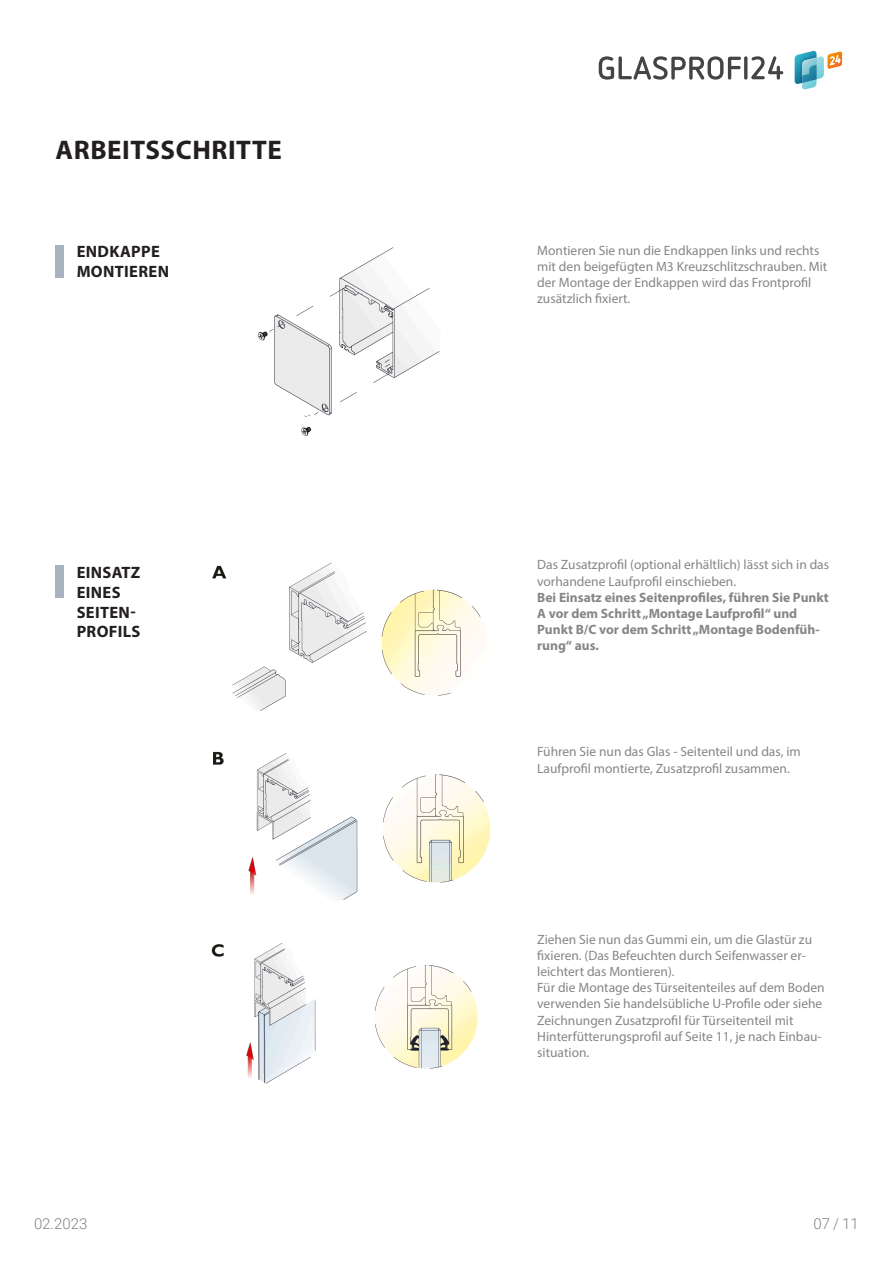
<style>
.page{position:relative;width:893px;height:1263px;background:#fff}
.page>*{position:absolute;margin:0;border:0;box-sizing:border-box;transform-origin:0 0}
.Überschrift_Myriad_Pro{font:700 27px "Myriad Pro";letter-spacing:.02em;color:#231f20}
.Kapitelüberschrift_Myriad_Prod{font:700 16.5px "Myriad Pro";letter-spacing:.02em;color:#231f20}
.t1{font:300 15px "Roboto";color:#808285}
.Copy_Myriad_Prod{font:13.5px/16.2px "Myriad Pro";color:#858688}
.Copy_Myriad_Prod-2{font:700 13.5px/16.2px "Myriad Pro";color:#858688}
</style>
<div class="page">
<img style="left:258px;top:247px;width:182px;height:189px">
<img style="left:212px;top:562px;width:274px;height:149px">
<img style="left:213px;top:751px;width:278px;height:149px">
<img style="left:211px;top:943px;width:267px;height:141px">
<svg style="left:795px;top:51px;width:47px;height:38px"></svg>
<svg style="left:599px;top:56px;width:184px;height:24px"></svg>
<div style="left:55px;top:245px;width:9px;height:33px;background:#a8b3bf"></div>
<div style="left:55px;top:566px;width:9px;height:32px;background:#a8b3bf"></div>
<p class="Überschrift_Myriad_Pro" style="left:56px;top:132px;width:228px">ARBEITSSCHRITTE</p>
<p class="Kapitelüberschrift_Myriad_Prod" style="left:77px;top:241px;width:85px">ENDKAPPE</p>
<p class="Kapitelüberschrift_Myriad_Prod" style="left:77px;top:261px;width:94px">MONTIEREN</p>
<p class="Kapitelüberschrift_Myriad_Prod" style="left:77px;top:562px;width:65px">EINSATZ</p>
<p class="Kapitelüberschrift_Myriad_Prod" style="left:77px;top:581px;width:45px">EINES</p>
<p class="Kapitelüberschrift_Myriad_Prod" style="left:77px;top:601px;width:60px">SEITEN-</p>
<p class="Kapitelüberschrift_Myriad_Prod" style="left:77px;top:621px;width:65px">PROFILS</p>
<p class="Copy_Myriad_Prod" style="left:537px;top:242px;width:292px">Montieren Sie nun die Endkappen links und rechts mit den beigefügten M3 Kreuzschlitzschrauben. Mit der Montage der Endkappen wird das Frontprofil zusätzlich fixiert.</p>
<p class="Copy_Myriad_Prod" style="left:537px;top:556px;width:293px">Das Zusatzprofil (optional erhältlich) lässt sich in das vorhandene Laufprofil einschieben.</p>
<p class="Copy_Myriad_Prod-2" style="left:537px;top:589px;width:293px">Bei Einsatz eines Seitenprofiles, führen Sie Punkt A vor dem Schritt „Montage Laufprofil“ und Punkt B/C vor dem Schritt „Montage Bodenfüh&shy;rung“ aus.</p>
<p class="Copy_Myriad_Prod" style="left:537px;top:744px;width:265px">Führen Sie nun das Glas - Seitenteil und das, im<br>Laufprofil montierte, Zusatzprofil zusammen.</p>
<p class="Copy_Myriad_Prod" style="left:537px;top:931px;width:276px">Ziehen Sie nun das Gummi ein, um die Glastür zu fixieren. (Das Befeuchten durch Seifenwasser er&shy;leichtert das Montieren).</p>
<p class="Copy_Myriad_Prod" style="left:537px;top:979px;width:289px">Für die Montage des Türseitenteiles auf dem Boden verwenden Sie handelsübliche U-Profile oder siehe Zeichnungen Zusatzprofil für Türseitenteil mit Hinterfütterungsprofil auf Seite 11, je nach Einbau&shy;situation.</p>
<p class="t1" style="left:34px;top:1213px;width:55px">02.2023</p>
<p class="t1" style="left:814px;top:1213px;width:47px">07 / 11</p>
</div>
